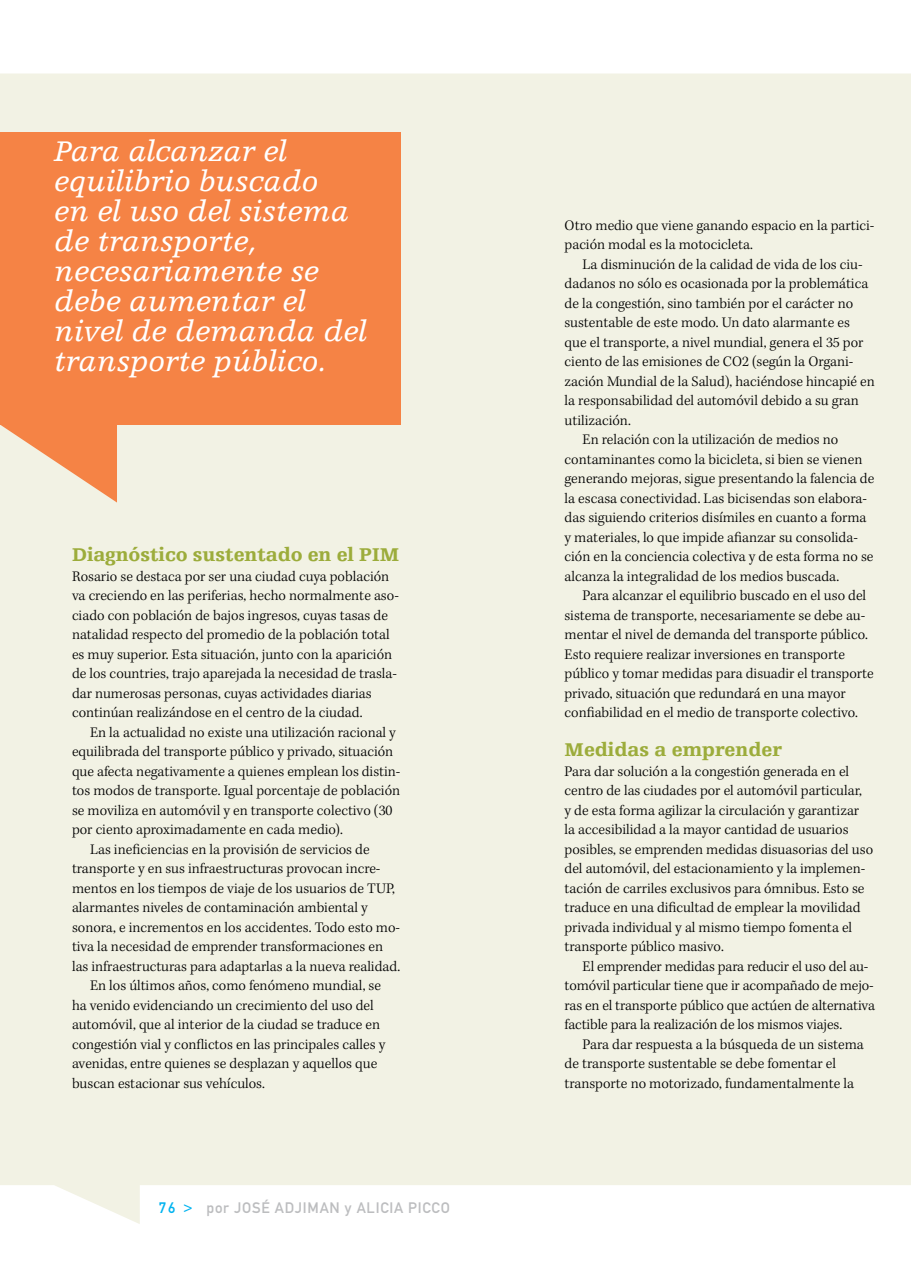
<style>
.page{position:relative;width:911px;height:1263px;background:#fff}
.page>*{position:absolute;margin:0;border:0;box-sizing:border-box;transform-origin:0 0}
.t1{font:italic 30px/30px "Egyptienne F";color:#fff}
.t2{font:900 19.5px "Egyptienne F";letter-spacing:-.005em;color:#9cac3b}
.t3{font:300 15px/19.5px "Kepler Std";color:#000}
.t4{font:15px "DIN Mittelschrift";letter-spacing:.05em;color:#bcbdbf}
.s1{color:#00b3f0}
</style>
<div class="page">
<div style="left:0;top:74px;width:911px;height:1150px;background:#f2f2e4"></div>
<div style="left:0;top:132px;width:400px;height:292px;background:#f58345"></div>
<svg style="left:0;top:424px;width:117px;height:78px"></svg>
<h1 class="t1" style="left:54px;top:136px;width:314px">Para alcanzar el equilibrio buscado<br>en el uso del sistema de transporte, necesariamente se debe aumentar el nivel de demanda del transporte público.</h1>
<h2 class="t2" style="left:72px;top:544px;width:329px">Diagnóstico sustentado en el PIM</h2>
<p class="t3" style="left:72px;top:567px;width:328px">Rosario se destaca por ser una ciudad cuya población va creciendo en las periferias, hecho normalmente aso&shy;ciado con población de bajos ingresos, cuyas tasas de natalidad respecto del promedio de la población total es muy superior. Esta situación, junto con la aparición de los countries, trajo aparejada la necesidad de trasla&shy;dar numerosas personas, cuyas actividades diarias continúan realizándose en el centro de la ciudad.</p>
<p class="t3" style="left:90px;top:723px;width:307px">En la actualidad no existe una utilización racional y</p>
<p class="t3" style="left:72px;top:742px;width:323px">equilibrada del transporte público y privado, situación</p>
<p class="t3" style="left:72px;top:762px;width:330px">que afecta negativamente a quienes emplean los distin-</p>
<p class="t3" style="left:72px;top:781px;width:330px">tos modos de transporte. Igual porcentaje de población</p>
<p class="t3" style="left:72px;top:801px;width:322px">se moviliza en automóvil y en transporte colectivo (30</p>
<p class="t3" style="left:72px;top:820px;width:272px">por ciento aproximadamente en cada medio).</p>
<p class="t3" style="left:90px;top:840px;width:281px">Las ineficiencias en la provisión de servicios de</p>
<p class="t3" style="left:72px;top:859px;width:310px">transporte y en sus infraestructuras provocan incre-</p>
<p class="t3" style="left:72px;top:879px;width:324px">mentos en los tiempos de viaje de los usuarios de TUP,</p>
<p class="t3" style="left:72px;top:898px;width:297px">alarmantes niveles de contaminación ambiental y</p>
<p class="t3" style="left:72px;top:918px;width:330px">sonora, e incrementos en los accidentes. Todo esto mo-</p>
<p class="t3" style="left:72px;top:937px;width:313px">tiva la necesidad de emprender transformaciones en</p>
<p class="t3" style="left:72px;top:957px;width:330px">las infraestructuras para adaptarlas a la nueva realidad.</p>
<p class="t3" style="left:90px;top:976px;width:293px">En los últimos años, como fenómeno mundial, se</p>
<p class="t3" style="left:72px;top:996px;width:303px">ha venido evidenciando un crecimiento del uso del</p>
<p class="t3" style="left:72px;top:1015px;width:310px">automóvil, que al interior de la ciudad se traduce en</p>
<p class="t3" style="left:72px;top:1035px;width:315px">congestión vial y conflictos en las principales calles y</p>
<p class="t3" style="left:72px;top:1054px;width:307px">avenidas, entre quienes se desplazan y aquellos que</p>
<p class="t3" style="left:72px;top:1074px;width:194px">buscan estacionar sus vehículos.</p>
<p class="t4" style="left:159px;top:1199px;width:293px"><span class="s1">76 &gt;</span> POR JOSÉ ADJIMAN Y ALICIA PICCO</p>
<p class="t3" style="left:565px;top:216px;width:311px">Otro medio que viene ganando espacio en la partici&shy;pación modal es la motocicleta.</p>
<p class="t3" style="left:583px;top:255px;width:282px">La disminución de la calidad de vida de los ciu-</p>
<p class="t3" style="left:565px;top:274px;width:305px">dadanos no sólo es ocasionada por la problemática</p>
<p class="t3" style="left:565px;top:294px;width:290px">de la congestión, sino también por el carácter no</p>
<p class="t3" style="left:565px;top:313px;width:287px">sustentable de este modo. Un dato alarmante es</p>
<p class="t3" style="left:565px;top:333px;width:300px">que el transporte, a nivel mundial, genera el 35 por</p>
<p class="t3" style="left:565px;top:352px;width:290px">ciento de las emisiones de CO2 (según la Organi-</p>
<p class="t3" style="left:565px;top:372px;width:312px">zación Mundial de la Salud), haciéndose hincapié en</p>
<p class="t3" style="left:565px;top:391px;width:296px">la responsabilidad del automóvil debido a su gran</p>
<p class="t3" style="left:565px;top:411px;width:68px">utilización.</p>
<p class="t3" style="left:583px;top:430px;width:257px">En relación con la utilización de medios no</p>
<p class="t3" style="left:565px;top:450px;width:299px">contaminantes como la bicicleta, si bien se vienen</p>
<p class="t3" style="left:565px;top:469px;width:311px">generando mejoras, sigue presentando la falencia de</p>
<p class="t3" style="left:565px;top:489px;width:304px">la escasa conectividad. Las bicisendas son elabora-</p>
<p class="t3" style="left:565px;top:508px;width:303px">das siguiendo criterios disímiles en cuanto a forma</p>
<p class="t3" style="left:565px;top:528px;width:295px">y materiales, lo que impide afianzar su consolida-</p>
<p class="t3" style="left:565px;top:547px;width:310px">ción en la conciencia colectiva y de esta forma no se</p>
<p class="t3" style="left:565px;top:567px;width:276px">alcanza la integralidad de los medios buscada.</p>
<p class="t3" style="left:583px;top:586px;width:285px">Para alcanzar el equilibrio buscado en el uso del</p>
<p class="t3" style="left:565px;top:606px;width:302px">sistema de transporte, necesariamente se debe au-</p>
<p class="t3" style="left:565px;top:625px;width:305px">mentar el nivel de demanda del transporte público.</p>
<p class="t3" style="left:565px;top:645px;width:282px">Esto requiere realizar inversiones en transporte</p>
<p class="t3" style="left:565px;top:664px;width:311px">público y tomar medidas para disuadir el transporte</p>
<p class="t3" style="left:565px;top:684px;width:283px">privado, situación que redundará en una mayor</p>
<p class="t3" style="left:565px;top:703px;width:295px">confiabilidad en el medio de transporte colectivo.</p>
<h2 class="t2" style="left:565px;top:739px;width:219px">Medidas a emprender</h2>
<p class="t3" style="left:565px;top:762px;width:310px">Para dar solución a la congestión generada en el centro de las ciudades por el automóvil particular,<br>y de esta forma agilizar la circulación y garantizar la accesibilidad a la mayor cantidad de usuarios posibles, se emprenden medidas disuasorias del uso del automóvil, del estacionamiento y la implemen&shy;tación de carriles exclusivos para ómnibus. Esto se traduce en una dificultad de emplear la movilidad privada individual y al mismo tiempo fomenta el transporte público masivo.</p>
<p class="t3" style="left:565px;top:957px;width:312px;text-indent:18px">El emprender medidas para reducir el uso del au&shy;tomóvil particular tiene que ir acompañado de mejo&shy;ras en el transporte público que actúen de alternativa factible para la realización de los mismos viajes.</p>
<p class="t3" style="left:565px;top:1035px;width:301px;text-indent:18px">Para dar respuesta a la búsqueda de un sistema de transporte sustentable se debe fomentar el transporte no motorizado, fundamentalmente la</p>
</div>
